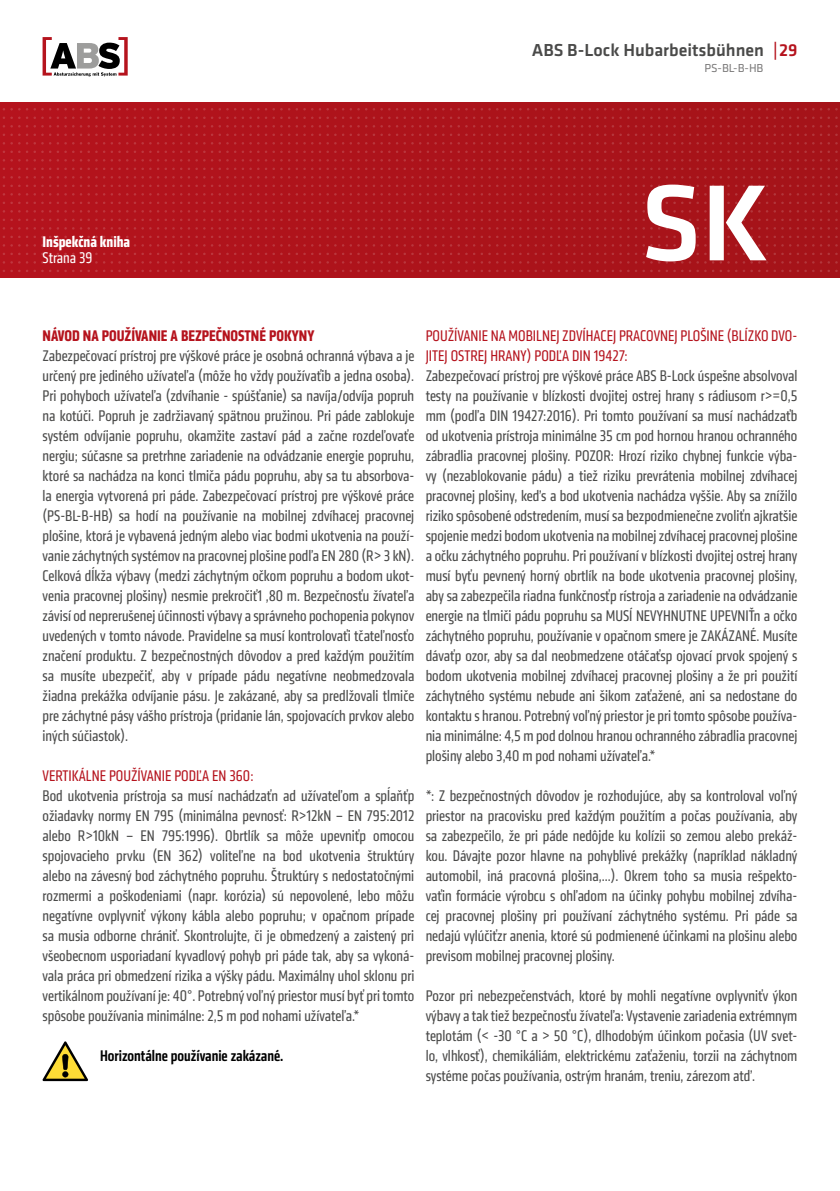
<style>
.page{position:relative;width:840px;height:1191px;background:#fff}
.page>*{position:absolute;margin:0;border:0;box-sizing:border-box;transform-origin:0 0}
.t1{font:500 112px "Klavika Basic";color:#fff}
.t2{font:500 18px "Klavika Basic";color:#4a4a49}
.t3{font:16px/20px "Klavika Condensed";color:#4a4a49;text-align:justify}
.t4{font:16px/20px "Klavika Condensed";color:#b5131d}
.t5{font:700 16px "Klavika Condensed";color:#b5131d}
.t6{font:500 16px "Klavika Condensed";color:#000}
.t7{font:700 16px "Klavika Condensed";color:#fff}
.t8{font:16px "Klavika Condensed";color:#fff}
.t9{font:12px "Klavika Basic";color:#7c7b7b}
.s1{color:#b5131d}
</style>
<div class="page">
<svg style="left:42px;top:1041px;width:46px;height:40px"></svg>
<svg style="left:43px;top:37px;width:85px;height:39px"></svg>
<div style="left:0;top:102px;width:839px;height:175px;background:#ad131b"></div>
<svg style="left:3px;top:102px;width:837px;height:8px"></svg>
<svg style="left:3px;top:116px;width:837px;height:3px"></svg>
<svg style="left:3px;top:125px;width:837px;height:3px"></svg>
<svg style="left:3px;top:134px;width:837px;height:2px"></svg>
<svg style="left:3px;top:142px;width:837px;height:3px"></svg>
<svg style="left:3px;top:151px;width:837px;height:2px"></svg>
<svg style="left:3px;top:159px;width:837px;height:3px"></svg>
<svg style="left:3px;top:168px;width:837px;height:2px"></svg>
<svg style="left:3px;top:176px;width:837px;height:3px"></svg>
<svg style="left:3px;top:185px;width:837px;height:2px"></svg>
<svg style="left:3px;top:193px;width:837px;height:3px"></svg>
<svg style="left:3px;top:202px;width:837px;height:2px"></svg>
<svg style="left:2px;top:210px;width:838px;height:3px"></svg>
<svg style="left:3px;top:219px;width:837px;height:2px"></svg>
<svg style="left:2px;top:227px;width:838px;height:3px"></svg>
<svg style="left:3px;top:236px;width:837px;height:2px"></svg>
<svg style="left:2px;top:244px;width:838px;height:3px"></svg>
<svg style="left:3px;top:253px;width:837px;height:2px"></svg>
<svg style="left:2px;top:261px;width:838px;height:3px"></svg>
<svg style="left:3px;top:270px;width:837px;height:2px"></svg>
<p class="t2" style="left:531px;top:38px;width:267px">ABS B-Lock Hubarbeitsbühnen <span class="s1">|29</span></p>
<p class="t9" style="left:704px;top:60px;width:61px">PS-BL-B-HB</p>
<p class="t7" style="left:43px;top:231px;width:89px">Inšpekčná kniha</p>
<p class="t8" style="left:43px;top:248px;width:51px">Strana 39</p>
<h1 class="t1" style="left:640px;top:147px;width:131px">SK</h1>
<p class="t5" style="left:43px;top:325px;width:273px">NÁVOD NA POUŽÍVANIE A BEZPEČNOSTNÉ POKYNY</p>
<p class="t3" style="left:43px;top:346px;width:373px">Zabezpečovací prístroj pre výškové práce je osobná ochranná výbava a je určený pre jediného užívateľa (môže ho vždy používaťib a jedna osoba).<br>Pri pohyboch užívateľa (zdvíhanie - spúšťanie) sa navíja/odvíja popruh na kotúči. Popruh je zadržiavaný spätnou pružinou. Pri páde zablokuje systém odvíjanie popruhu, okamžite zastaví pád a začne rozdeľovaťe nergiu; súčasne sa pretrhne zariadenie na odvádzanie energie popruhu, ktoré sa nachádza na konci tlmiča pádu popruhu, aby sa tu absorbova&shy;la energia vytvorená pri páde. Zabezpečovací prístroj pre výškové práce (PS-BL-B-HB) sa hodí na používanie na mobilnej zdvíhacej pracovnej plošine, ktorá je vybavená jedným alebo viac bodmi ukotvenia na použí&shy;vanie záchytných systémov na pracovnej plošine podľa EN 280 (R&gt; 3 kN).<br>Celková dĺkža výbavy (medzi záchytným očkom popruhu a bodom ukot&shy;venia pracovnej plošiny) nesmie prekročiť1 ,80 m. Bezpečnosťu žívateľa závisí od neprerušenej účinnosti výbavy a správneho pochopenia pokynov uvedených v tomto návode. Pravidelne sa musí kontrolovaťi tčateľnosťo značení produktu. Z bezpečnostných dôvodov a pred každým použitím sa musíte ubezpečiť, aby v prípade pádu negatívne neobmedzovala žiadna prekážka odvíjanie pásu. Je zakázané, aby sa predlžovali tlmiče pre záchytné pásy vášho prístroja (pridanie lán, spojovacích prvkov alebo iných súčiastok).</p>
<p class="t4" style="left:43px;top:766px;width:212px">VERTIKÁLNE POUŽÍVANIE PODĽA EN 360:</p>
<p class="t3" style="left:43px;top:786px;width:373px">Bod ukotvenia prístroja sa musí nachádzaťn ad užívateľom a spĺaňťp ožiadavky normy EN 795 (minimálna pevnosť: R&gt;12kN – EN 795:2012 alebo R&gt;10kN – EN 795:1996). Obrtlík sa môže upevniťp omocou spojovacieho prvku (EN 362) voliteľne na bod ukotvenia štruktúry alebo na závesný bod záchytného popruhu. Štruktúry s nedostatočnými rozmermi a poškodeniami (napr. korózia) sú nepovolené, lebo môžu negatívne ovplyvniť výkony kábla alebo popruhu; v opačnom prípade sa musia odborne chrániť. Skontrolujte, či je obmedzený a zaistený pri všeobecnom usporiadaní kyvadlový pohyb pri páde tak, aby sa vykoná&shy;vala práca pri obmedzení rizika a výšky pádu. Maximálny uhol sklonu pri vertikálnom používaní je: 40°. Potrebný voľný priestor musí byť pri tomto spôsobe používania minimálne: 2,5 m pod nohami užívateľa.*</p>
<p class="t6" style="left:100px;top:1046px;width:185px">Horizontálne používanie zakázané.</p>
<p class="t4" style="left:425px;top:326px;width:373px">POUŽÍVANIE NA MOBILNEJ ZDVÍHACEJ PRACOVNEJ PLOŠINE (BLÍZKO DVO-<br>JITEJ OSTREJ HRANY) PODĽA DIN 19427:</p>
<p class="t3" style="left:425px;top:366px;width:373px">Zabezpečovací prístroj pre výškové práce ABS B-Lock úspešne absolvoval testy na používanie v blízkosti dvojitej ostrej hrany s rádiusom r&gt;=0,5 mm (podľa DIN 19427:2016). Pri tomto používaní sa musí nachádzaťb od ukotvenia prístroja minimálne 35 cm pod hornou hranou ochranného zábradlia pracovnej plošiny. POZOR: Hrozí riziko chybnej funkcie výba&shy;vy (nezablokovanie pádu) a tiež riziku prevrátenia mobilnej zdvíhacej pracovnej plošiny, keďs a bod ukotvenia nachádza vyššie. Aby sa znížilo riziko spôsobené odstredením, musí sa bezpodmienečne zvoliťn ajkratšie spojenie medzi bodom ukotvenia na mobilnej zdvíhacej pracovnej plošine a očku záchytného popruhu. Pri používaní v blízkosti dvojitej ostrej hrany musí byťu pevnený horný obrtlík na bode ukotvenia pracovnej plošiny, aby sa zabezpečila riadna funkčnosťp rístroja a zariadenie na odvádzanie energie na tlmiči pádu popruhu sa MUSÍ NEVYHNUTNE UPEVNIŤn a očko záchytného popruhu, používanie v opačnom smere je ZAKÁZANÉ. Musíte dávaťp ozor, aby sa dal neobmedzene otáčaťsp ojovací prvok spojený s bodom ukotvenia mobilnej zdvíhacej pracovnej plošiny a že pri použití záchytného systému nebude ani šikom zaťažené, ani sa nedostane do kontaktu s hranou. Potrebný voľný priestor je pri tomto spôsobe používa&shy;nia minimálne: 4,5 m pod dolnou hranou ochranného zábradlia pracovnej plošiny alebo 3,40 m pod nohami užívateľa.*</p>
<p class="t3" style="left:425px;top:786px;width:373px">*: Z bezpečnostných dôvodov je rozhodujúce, aby sa kontroloval voľný priestor na pracovisku pred každým použitím a počas používania, aby sa zabezpečilo, že pri páde nedôjde ku kolízii so zemou alebo prekáž&shy;kou. Dávajte pozor hlavne na pohyblivé prekážky (napríklad nákladný automobil, iná pracovná plošina,...). Okrem toho sa musia rešpekto&shy;vaťin formácie výrobcu s ohľadom na účinky pohybu mobilnej zdvíha&shy;cej pracovnej plošiny pri používaní záchytného systému. Pri páde sa nedajú vylúčiťzr anenia, ktoré sú podmienené účinkami na plošinu alebo previsom mobilnej pracovnej plošiny.</p>
<p class="t3" style="left:425px;top:986px;width:373px">Pozor pri nebezpečenstvách, ktoré by mohli negatívne ovplyvniťv ýkon výbavy a tak tiež bezpečnosťu žívateľa: Vystavenie zariadenia extrémnym teplotám (&lt; -30 °C a &gt; 50 °C), dlhodobým účinkom počasia (UV svet&shy;lo, vlhkosť), chemikáliám, elektrickému zaťaženiu, torzii na záchytnom systéme počas používania, ostrým hranám, treniu, zárezom atď.</p>
</div>
